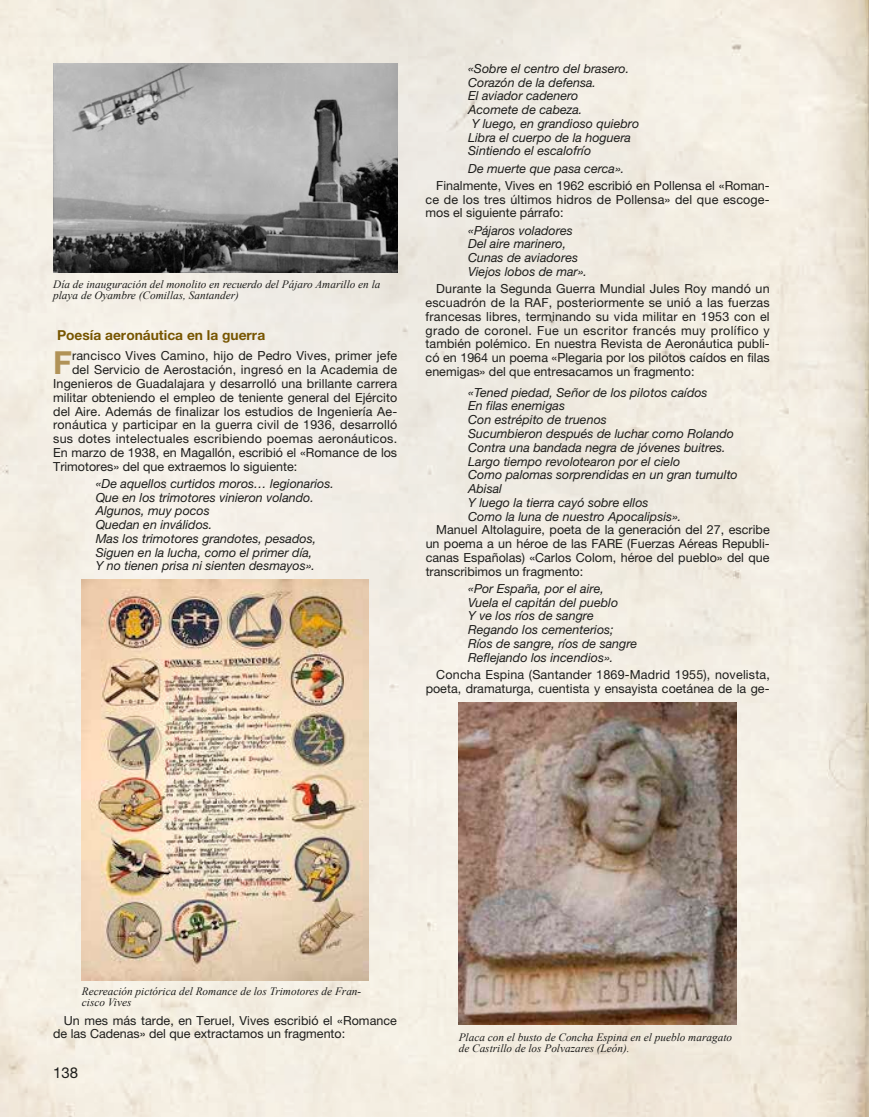
<style>
.page{position:relative;width:869px;height:1117px;background:#fff}
.page>*{position:absolute;margin:0;border:0;box-sizing:border-box;transform-origin:0 0}
.t1{font:700 31.75px "Helvetica Neue LT Std";color:#b09257}
.t2{font:15px "Helvetica Neue LT Std";color:#1d1d1b}
.t3{font:700 13.75px "Helvetica Neue LT Std";color:#750}
.Texto{font:12.5px/13.8px "Helvetica Neue LT Std";letter-spacing:.005em;color:#1d1d1b;text-align:justify}
.Texto_sangrado_-_poe{font:italic 12.5px/13.8px "Helvetica Neue LT Std";color:#1d1d1b}
.Texto-2{font:12.5px "Helvetica Neue LT Std";letter-spacing:.025em;color:#1d1d1b}
.t4{font:italic 11.25px/11.2px "Times New Roman";color:#1d1d1b}
</style>
<div class="page">
<img style="left:0;top:0;width:868px;height:1116px">
<img style="left:53px;top:64px;width:344px;height:209px">
<img style="left:82px;top:579px;width:286px;height:400px">
<img style="left:458px;top:702px;width:278px;height:322px">
<p class="t4" style="left:53px;top:278px;width:328px">Día de inauguración del monolito en recuerdo del Pájaro Amarillo en la playa de Oyambre (Comillas, Santander)</p>
<p class="t3" style="left:57px;top:326px;width:210px">Poesía aeronáutica en la guerra</p>
<p class="t1" style="left:53px;top:343px;width:20px">F</p>
<p class="Texto" style="left:72px;top:349px;width:326px">rancisco Vives Camino, hijo de Pedro Vives, primer jefe</p>
<p class="Texto" style="left:72px;top:362px;width:326px">del Servicio de Aerostación, ingresó en la Academia de</p>
<p class="Texto" style="left:53px;top:376px;width:345px">Ingenieros de Guadalajara y desarrolló una brillante carrera</p>
<p class="Texto" style="left:53px;top:390px;width:345px">militar obteniendo el empleo de teniente general del Ejército</p>
<p class="Texto" style="left:53px;top:404px;width:345px">del Aire. Además de finalizar los estudios de Ingeniería Ae-</p>
<p class="Texto" style="left:53px;top:417px;width:345px">ronáutica y participar en la guerra civil de 1936, desarrolló</p>
<p class="Texto-2" style="left:53px;top:431px;width:345px">sus dotes intelectuales escribiendo poemas aeronáuticos.</p>
<p class="Texto" style="left:53px;top:445px;width:345px">En marzo de 1938, en Magallón, escribió el «Romance de los</p>
<p class="Texto" style="left:53px;top:459px;width:245px">Trimotores» del que extraemos lo siguiente:</p>
<p class="Texto_sangrado_-_poe" style="left:96px;top:476px;width:239px">«De aquellos curtidos moros… legionarios.<br>Que en los trimotores vinieron volando.<br>Algunos, muy pocos<br>Quedan en inválidos.<br>Mas los trimotores grandotes, pesados, Siguen en la lucha, como el primer día,<br>Y no tienen prisa ni sienten desmayos».</p>
<p class="Texto_sangrado_-_poe" style="left:468px;top:61px;width:162px">«Sobre el centro del brasero.</p>
<p class="Texto_sangrado_-_poe" style="left:468px;top:75px;width:129px">Corazón de la defensa.</p>
<p class="Texto_sangrado_-_poe" style="left:468px;top:89px;width:112px">El aviador cadenero</p>
<p class="Texto_sangrado_-_poe" style="left:468px;top:102px;width:116px">Acomete de cabeza.</p>
<p class="Texto_sangrado_-_poe" style="left:471px;top:116px;width:169px">Y luego, en grandioso quiebro</p>
<p class="Texto_sangrado_-_poe" style="left:468px;top:130px;width:164px">Libra el cuerpo de la hoguera</p>
<p class="Texto_sangrado_-_poe" style="left:468px;top:144px;width:124px">Sintiendo el escalofrío</p>
<p class="Texto_sangrado_-_poe" style="left:468px;top:161px;width:158px">De muerte que pasa cerca».</p>
<p class="Texto" style="left:425px;top:178px;width:345px;text-indent:11px">Finalmente, Vives en 1962 escribió en Pollensa el «Roman&shy;ce de los tres últimos hidros de Pollensa» del que escoge&shy;mos el siguiente párrafo:</p>
<p class="Texto_sangrado_-_poe" style="left:468px;top:223px;width:106px">«Pájaros voladores</p>
<p class="Texto_sangrado_-_poe" style="left:468px;top:237px;width:99px">Del aire marinero,</p>
<p class="Texto_sangrado_-_poe" style="left:468px;top:251px;width:111px">Cunas de aviadores</p>
<p class="Texto_sangrado_-_poe" style="left:468px;top:264px;width:120px">Viejos lobos de mar».</p>
<p class="Texto" style="left:425px;top:282px;width:345px;text-indent:11px">Durante la Segunda Guerra Mundial Jules Roy mandó un escuadrón de la RAF, posteriormente se unió a las fuerzas francesas libres, terminando su vida militar en 1953 con el grado de coronel. Fue un escritor francés muy prolífico y también polémico. En nuestra Revista de Aeronáutica publi&shy;có en 1964 un poema «Plegaria por los pilotos caídos en filas enemigas» del que entresacamos un fragmento:</p>
<p class="Texto_sangrado_-_poe" style="left:468px;top:385px;width:241px">«Tened piedad, Señor de los pilotos caídos</p>
<p class="Texto_sangrado_-_poe" style="left:468px;top:399px;width:98px">En filas enemigas</p>
<p class="Texto_sangrado_-_poe" style="left:468px;top:412px;width:140px">Con estrépito de truenos</p>
<p class="Texto_sangrado_-_poe" style="left:468px;top:426px;width:267px">Sucumbieron después de luchar como Rolando</p>
<p class="Texto_sangrado_-_poe" style="left:468px;top:440px;width:259px">Contra una bandada negra de jóvenes buitres.</p>
<p class="Texto_sangrado_-_poe" style="left:468px;top:454px;width:213px">Largo tiempo revolotearon por el cielo</p>
<p class="Texto_sangrado_-_poe" style="left:468px;top:467px;width:271px">Como palomas sorprendidas en un gran tumulto</p>
<p class="Texto_sangrado_-_poe" style="left:468px;top:481px;width:35px">Abisal</p>
<p class="Texto_sangrado_-_poe" style="left:468px;top:495px;width:182px">Y luego la tierra cayó sobre ellos</p>
<p class="Texto_sangrado_-_poe" style="left:468px;top:509px;width:215px">Como la luna de nuestro Apocalipsis».</p>
<p class="Texto" style="left:425px;top:522px;width:345px;text-indent:11px">Manuel Altolaguire, poeta de la generación del 27, escribe un poema a un héroe de las FARE (Fuerzas Aéreas Republi&shy;canas Españolas) «Carlos Colom, héroe del pueblo» del que transcribimos un fragmento:</p>
<p class="Texto_sangrado_-_poe" style="left:468px;top:581px;width:137px">«Por España, por el aire,</p>
<p class="Texto_sangrado_-_poe" style="left:468px;top:595px;width:151px">Vuela el capitán del pueblo</p>
<p class="Texto_sangrado_-_poe" style="left:468px;top:608px;width:127px">Y ve los ríos de sangre</p>
<p class="Texto_sangrado_-_poe" style="left:468px;top:622px;width:147px">Regando los cementerios;</p>
<p class="Texto_sangrado_-_poe" style="left:468px;top:636px;width:170px">Ríos de sangre, ríos de sangre</p>
<p class="Texto_sangrado_-_poe" style="left:468px;top:650px;width:146px">Reflejando los incendios».</p>
<p class="Texto" style="left:425px;top:667px;width:345px;text-align:right">Concha Espina (Santander 1869-Madrid 1955), novelista, poeta, dramaturga, cuentista y ensayista coetánea de la ge-</p>
<p class="t4" style="left:82px;top:985px;width:281px">Recreación pictórica del Romance de los Trimotores de Fran&shy;cisco Vives</p>
<p class="Texto" style="left:53px;top:1012px;width:345px;text-indent:11px">Un mes más tarde, en Teruel, Vives escribió el «Romance de las Cadenas» del que extractamos un fragmento:</p>
<p class="t2" style="left:53px;top:1063px;width:27px">138</p>
<p class="t4" style="left:458px;top:1030px;width:275px">Placa con el busto de Concha Espina en el pueblo maragato de Castrillo de los Polvazares (León).</p>
</div>
